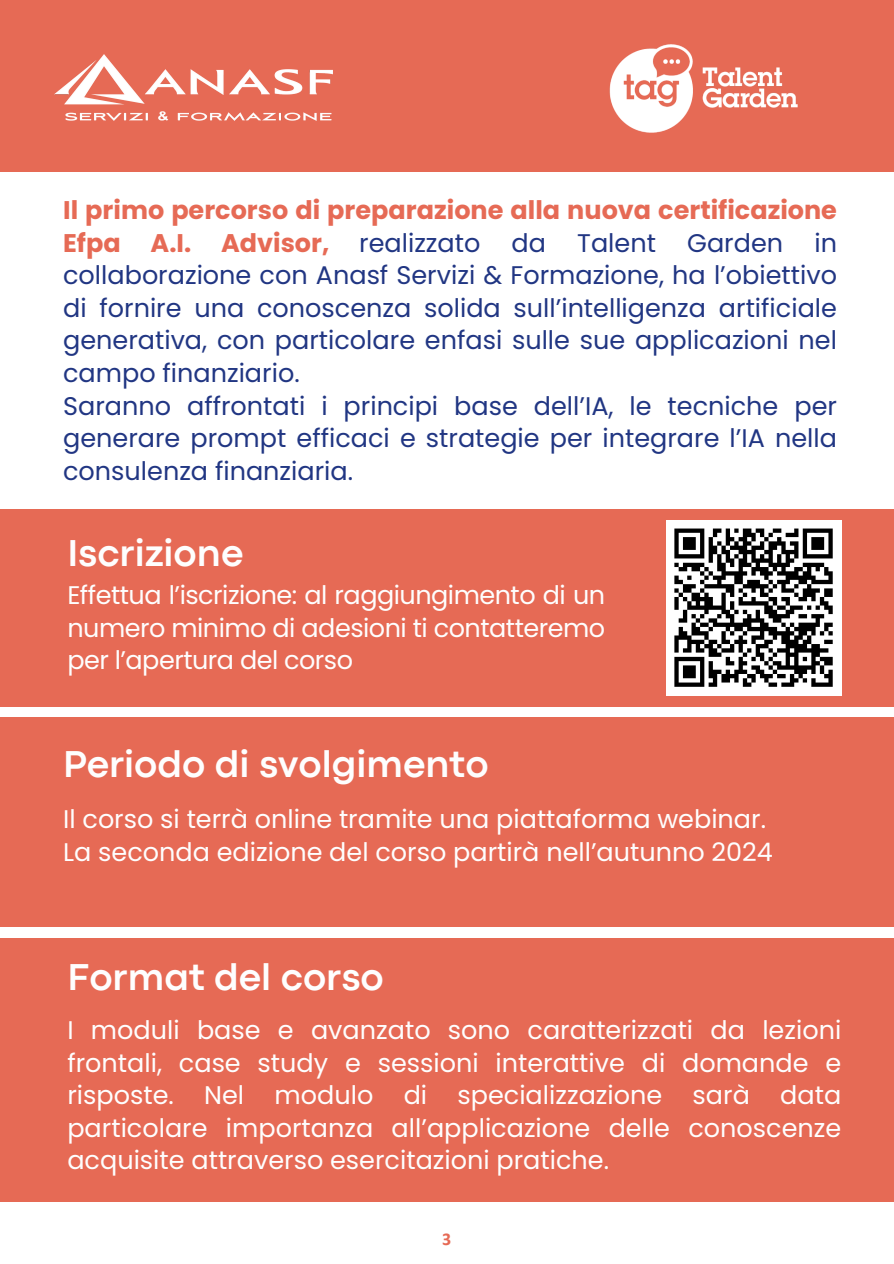
<style>
.page{position:relative;width:894px;height:1264px;background:#fff}
.page>*{position:absolute;margin:0;border:0;box-sizing:border-box;transform-origin:0 0}
.t1{font:700 39px "Codec Pro";color:#fefefe}
.t2{font:25.5px/32.7px "Poppins";color:#fefefe;text-align:justify}
.t3{font:25.5px/32.7px "Poppins";color:#213683;text-align:justify}
.t4{font:700 18px "Calibri";color:#e66a55}
.s1{font-weight:700;color:#e66a55}
</style>
<div class="page">
<div style="left:0;top:0;width:893px;height:171px;background:#e66a55"></div>
<div style="left:0;top:717px;width:893px;height:210px;background:#e66a55"></div>
<img style="left:54px;top:54px;width:278px;height:67px">
<img style="left:609px;top:44px;width:189px;height:89px">
<div style="left:0;top:509px;width:893px;height:197px;background:#e66a55"></div>
<div style="left:0;top:938px;width:893px;height:264px;background:#e66a55"></div>
<div style="left:665px;top:520px;width:176px;height:175px;background:#fff"></div>
<svg style="left:674px;top:528px;width:159px;height:159px"></svg>
<h1 class="t3" style="left:63px;top:194px;width:775px"><span class="s1">Il primo percorso di preparazione alla nuova certificazione Efpa A.I. Advisor,</span> realizzato da Talent Garden in collaborazione con Anasf Servizi &amp; Formazione, ha l’obiettivo di fornire una conoscenza solida sull’intelligenza artificiale generativa, con particolare enfasi sulle sue applicazioni nel campo finanziario.</h1>
<p class="t3" style="left:63px;top:389px;width:775px">Saranno affrontati i principi base dell’IA, le tecniche per generare prompt efficaci e strategie per integrare l’IA nella consulenza finanziaria.</p>
<p class="t1" style="left:67px;top:539px;width:177px">Iscrizione</p>
<p class="t2" style="left:67px;top:578px;width:539px">Effettua l’iscrizione: al raggiungimento di un numero minimo di adesioni ti contatteremo per l’apertura del corso</p>
<p class="t1" style="left:63px;top:750px;width:427px">Periodo di svolgimento</p>
<p class="t2" style="left:63px;top:803px;width:704px">Il corso si terrà online tramite una piattaforma webinar.</p>
<p class="t2" style="left:63px;top:835px;width:711px">La seconda edizione del corso partirà nell’autunno 2024</p>
<p class="t1" style="left:67px;top:963px;width:318px">Format del corso</p>
<h1 class="t2" style="left:67px;top:1013px;width:775px">I moduli base e avanzato sono caratterizzati da lezioni frontali, case study e sessioni interattive di domande e risposte. Nel modulo di specializzazione sarà data particolare importanza all’applicazione delle conoscenze acquisite attraverso esercitazioni pratiche.</h1>
<p class="t4" style="left:442px;top:1231px;width:11px">3</p>
</div>
